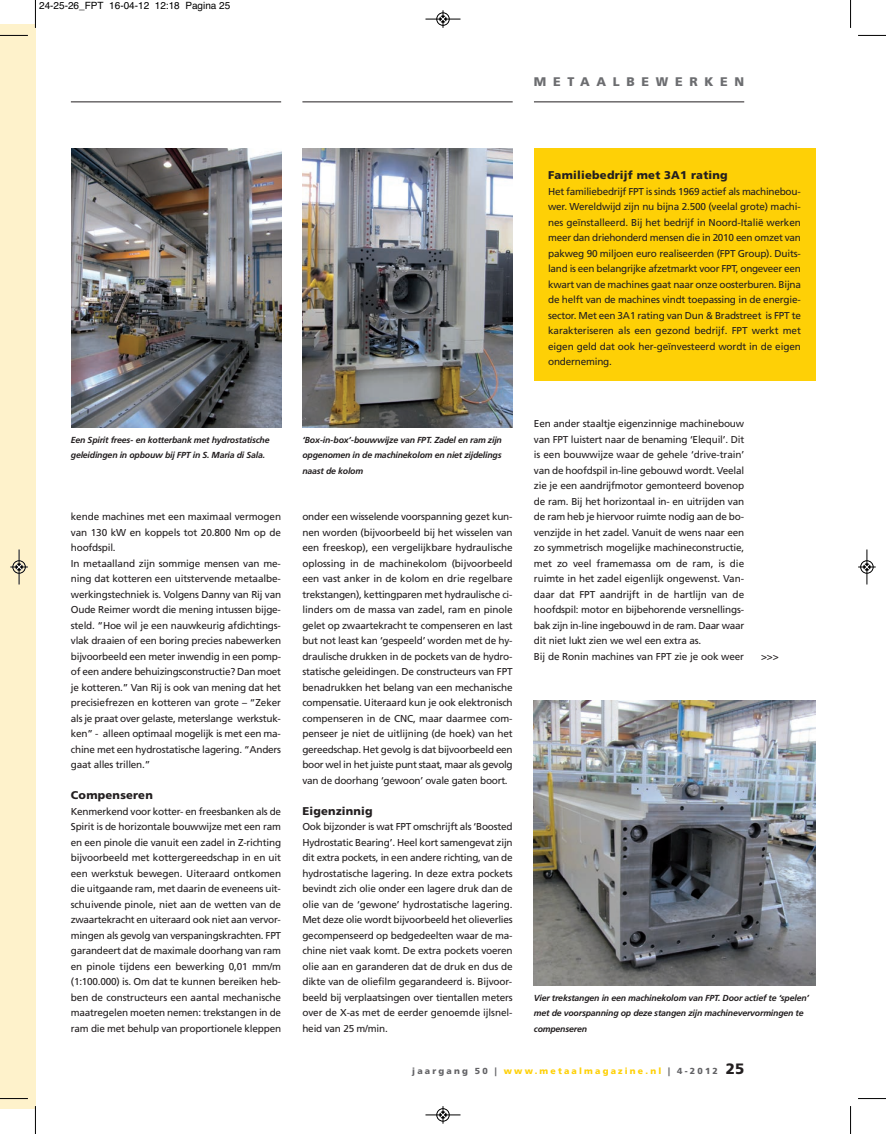
<style>
.page{position:relative;width:886px;height:1134px;background:#fff}
.page>*{position:absolute;margin:0;border:0;box-sizing:border-box;transform-origin:0 0}
.t1{font:900 12.5px "Frutiger";letter-spacing:.535em;color:#6c6d70}
.t2{font:900 11.25px "Frutiger";letter-spacing:.02em;color:#231f20}
.t3{font:10px/15.5px "Frutiger";letter-spacing:-.02em;color:#231f20;text-align:justify}
.t4{font:10px "Helvetica";color:#000}
.t5{font:italic 700 8.75px/15.5px "Frutiger";letter-spacing:-.02em;color:#231f20}
.t6{font:900 8.75px "Frutiger";letter-spacing:.25em;color:#fed006}
.s1{color:#636366}
.s2{font-size:15px;color:#231f20}
</style>
<div class="page">
<div style="left:0;top:25px;width:35px;height:1084px;background:#fef2cb"></div>
<hr style="left:71px;top:102px;width:210px;height:1px;background:#231f20">
<hr style="left:302px;top:102px;width:211px;height:1px;background:#231f20">
<hr style="left:534px;top:102px;width:210px;height:1px;background:#231f20">
<div style="left:534px;top:148px;width:281px;height:233px;background:#fed006"></div>
<img style="left:534px;top:701px;width:281px;height:284px">
<img style="left:302px;top:148px;width:211px;height:279px">
<img style="left:71px;top:148px;width:210px;height:279px">
<svg style="left:35px;top:0;width:1px;height:28px"></svg>
<svg style="left:0;top:35px;width:28px;height:1px"></svg>
<svg style="left:850px;top:0;width:1px;height:28px"></svg>
<svg style="left:858px;top:35px;width:28px;height:1px"></svg>
<svg style="left:35px;top:1106px;width:1px;height:28px"></svg>
<svg style="left:0;top:1098px;width:28px;height:1px"></svg>
<svg style="left:850px;top:1106px;width:1px;height:28px"></svg>
<svg style="left:858px;top:1098px;width:28px;height:1px"></svg>
<div style="left:436px;top:12px;width:14px;height:14px;border:1px solid #fff;border-radius:50%"></div>
<hr style="left:425px;top:19px;width:35px;height:1px;background:#000">
<div style="left:437px;top:13px;width:12px;height:12px;border:1px solid #000;border-radius:50%"></div>
<svg style="left:440px;top:10px;width:6px;height:18px"></svg>
<div style="left:436px;top:1108px;width:14px;height:13px;border:1px solid #fff;border-radius:50%"></div>
<hr style="left:425px;top:1115px;width:35px;height:1px;background:#000">
<div style="left:437px;top:1108px;width:12px;height:13px;border:1px solid #000;border-radius:50%"></div>
<svg style="left:440px;top:1106px;width:6px;height:18px"></svg>
<div style="left:12px;top:560px;width:14px;height:14px;border:1px solid #fff;border-radius:50%"></div>
<hr style="left:19px;top:549px;width:1px;height:35px;background:#000">
<div style="left:13px;top:561px;width:12px;height:12px;border:1px solid #000;border-radius:50%"></div>
<svg style="left:10px;top:564px;width:18px;height:6px"></svg>
<div style="left:860px;top:560px;width:13px;height:14px;border:1px solid #fff;border-radius:50%"></div>
<hr style="left:867px;top:549px;width:1px;height:35px;background:#000">
<div style="left:860px;top:561px;width:13px;height:12px;border:1px solid #000;border-radius:50%"></div>
<svg style="left:858px;top:564px;width:18px;height:6px"></svg>
<p class="t4" style="left:39px;top:2px;width:193px">24-25-26_FPT 16-04-12 12:18 Pagina 25</p>
<p class="t1" style="left:534px;top:77px;width:212px">METAALBEWERKEN</p>
<p class="t5" style="left:71px;top:433px;width:200px">Een Spirit frees- en kotterbank met hydrostatische geleidingen in opbouw bij FPT in S. Maria di Sala.</p>
<p class="t3" style="left:71px;top:510px;width:212px;text-align:left">kende machines met een maximaal vermogen van 130 kW en koppels tot 20.800 Nm op de hoofdspil.<br>In metaalland zijn sommige mensen van me&shy;ning dat kotteren een uitstervende metaalbe&shy;werkingstechniek is. Volgens Danny van Rij van Oude Reimer wordt die mening intussen bijge&shy;steld. “Hoe wil je een nauwkeurig afdichtings&shy;vlak draaien of een boring precies nabewerken bijvoorbeeld een meter inwendig in een pomp&shy;of een andere behuizingsconstructie? Dan moet je kotteren.” Van Rij is ook van mening dat het precisiefrezen en kotteren van grote – “Zeker als je praat over gelaste, meterslange werkstuk&shy;ken” - alleen optimaal mogelijk is met een ma&shy;chine met een hydrostatische lagering. “Anders gaat alles trillen.”</p>
<p class="t2" style="left:71px;top:791px;width:84px">Compenseren</p>
<p class="t3" style="left:71px;top:804px;width:212px">Kenmerkend voor kotter- en freesbanken als de Spirit is de horizontale bouwwijze met een ram en een pinole die vanuit een zadel in Z-richting bijvoorbeeld met kottergereedschap in en uit een werkstuk bewegen. Uiteraard ontkomen die uitgaande ram, met daarin de eveneens uit&shy;schuivende pinole, niet aan de wetten van de zwaartekracht en uiteraard ook niet aan vervor&shy;mingen als gevolg van verspaningskrachten. FPT garandeert dat de maximale doorhang van ram en pinole tijdens een bewerking 0,01 mm/m (1:100.000) is. Om dat te kunnen bereiken heb&shy;ben de constructeurs een aantal mechanische maatregelen moeten nemen: trekstangen in de ram die met behulp van proportionele kleppen</p>
<p class="t5" style="left:302px;top:433px;width:201px;text-align:justify">‘Box-in-box’-bouwwijze van FPT. Zadel en ram zijn opgenomen in de machinekolom en niet zijdelings naast de kolom</p>
<p class="t3" style="left:302px;top:510px;width:212px">onder een wisselende voorspanning gezet kun&shy;nen worden (bijvoorbeeld bij het wisselen van een freeskop), een vergelijkbare hydraulische oplossing in de machinekolom (bijvoorbeeld een vast anker in de kolom en drie regelbare trekstangen), kettingparen met hydraulische ci&shy;linders om de massa van zadel, ram en pinole gelet op zwaartekracht te compenseren en last but not least kan ‘gespeeld’ worden met de hy&shy;draulische drukken in de pockets van de hydro&shy;statische geleidingen. De constructeurs van FPT benadrukken het belang van een mechanische compensatie. Uiteraard kun je ook elektronisch compenseren in de CNC, maar daarmee com&shy;penseer je niet de uitlijning (de hoek) van het gereedschap. Het gevolg is dat bijvoorbeeld een boor wel in het juiste punt staat, maar als gevolg van de doorhang ‘gewoon’ ovale gaten boort.</p>
<p class="t2" style="left:302px;top:806px;width:72px">Eigenzinnig</p>
<p class="t3" style="left:302px;top:820px;width:212px">Ook bijzonder is wat FPT omschrijft als ‘Boosted Hydrostatic Bearing’. Heel kort samengevat zijn dit extra pockets, in een andere richting, van de hydrostatische lagering. In deze extra pockets bevindt zich olie onder een lagere druk dan de olie van de ‘gewone’ hydrostatische lagering.<br>Met deze olie wordt bijvoorbeeld het olieverlies gecompenseerd op bedgedeelten waar de ma&shy;chine niet vaak komt. De extra pockets voeren olie aan en garanderen dat de druk en dus de dikte van de oliefilm gegarandeerd is. Bijvoor&shy;beeld bij verplaatsingen over tientallen meters over de X-as met de eerder genoemde ijlsnel&shy;heid van 25 m/min.</p>
<p class="t2" style="left:548px;top:171px;width:181px">Familiebedrijf met 3A1 rating</p>
<p class="t3" style="left:548px;top:184px;width:254px">Het familiebedrijf FPT is sinds 1969 actief als machinebou&shy;wer. Wereldwijd zijn nu bijna 2.500 (veelal grote) machi&shy;nes geïnstalleerd. Bij het bedrijf in Noord-Italië werken meer dan driehonderd mensen die in 2010 een omzet van pakweg 90 miljoen euro realiseerden (FPT Group). Duits&shy;land is een belangrijke afzetmarkt voor FPT, ongeveer een kwart van de machines gaat naar onze oosterburen. Bijna de helft van de machines vindt toepassing in de energie&shy;sector. Met een 3A1 rating van Dun &amp; Bradstreet is FPT te karakteriseren als een gezond bedrijf. FPT werkt met eigen geld dat ook her-geïnvesteerd wordt in de eigen onderneming.</p>
<p class="t3" style="left:534px;top:417px;width:212px;text-align:left">Een ander staaltje eigenzinnige machinebouw van FPT luistert naar de benaming ‘Elequil’. Dit is een bouwwijze waar de gehele ‘drive-train’ van de hoofdspil in-line gebouwd wordt. Veelal zie je een aandrijfmotor gemonteerd bovenop de ram. Bij het horizontaal in- en uitrijden van de ram heb je hiervoor ruimte nodig aan de bo&shy;venzijde in het zadel. Vanuit de wens naar een zo symmetrisch mogelijke machineconstructie, met zo veel framemassa om de ram, is die ruimte in het zadel eigenlijk ongewenst. Van&shy;daar dat FPT aandrijft in de hartlijn van de hoofdspil: motor en bijbehorende versnellings&shy;bak zijn in-line ingebouwd in de ram. Daar waar dit niet lukt zien we wel een extra as.<br>Bij de Ronin machines van FPT zie je ook weer</p>
<p class="t3" style="left:761px;top:649px;width:19px">&gt;&gt;&gt;</p>
<p class="t5" style="left:534px;top:991px;width:277px">Vier trekstangen in een machinekolom van FPT. Door actief te ‘spelen’ met de voorspanning op deze stangen zijn machinevervormingen te compenseren</p>
<p class="t6" style="left:412px;top:1068px;width:333px"><span class="s1">jaargang 50 |</span> www.metaalmagazine.nl <span class="s1">| 4-2012</span> <span class="s2">25</span></p>
</div>
